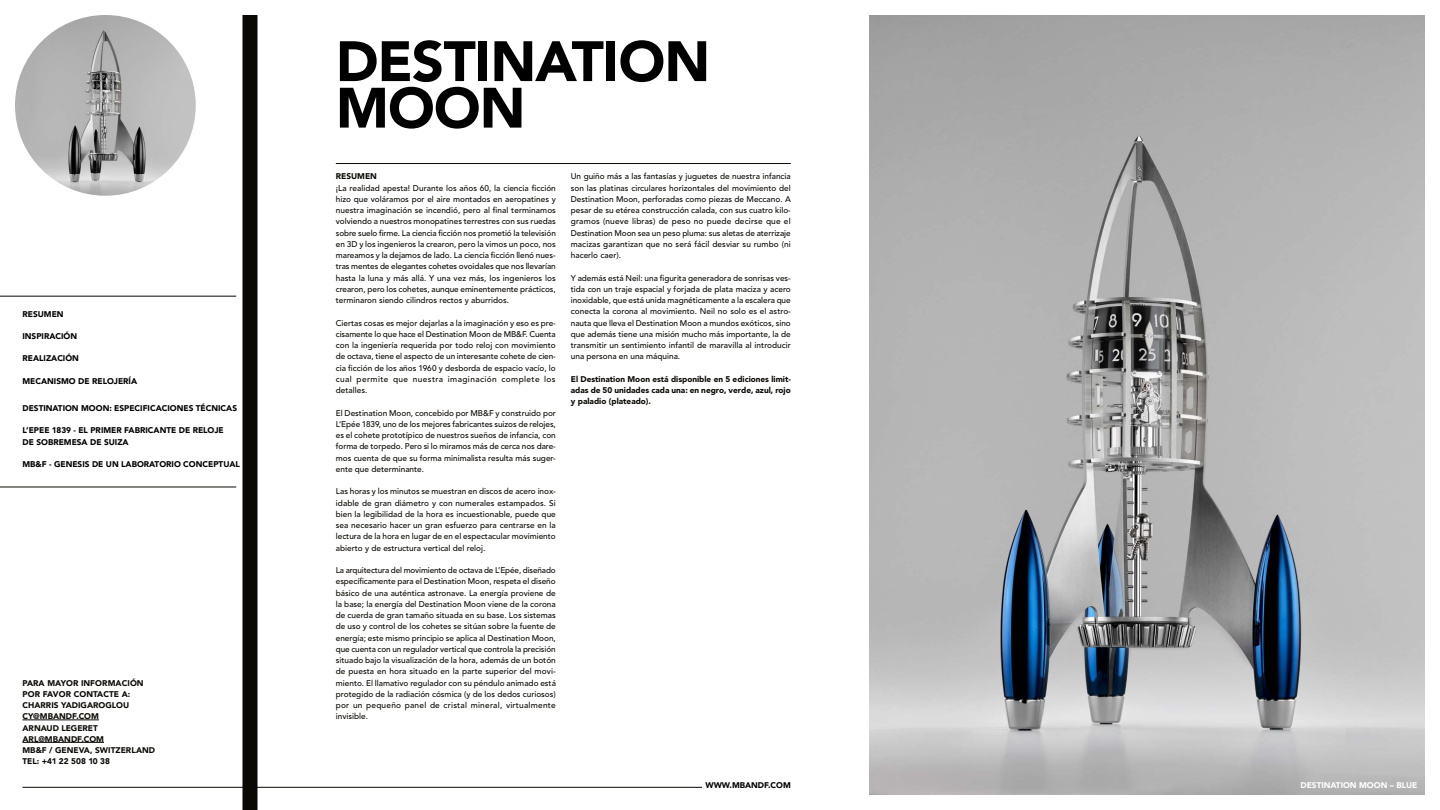
<style>
.page{position:relative;width:1440px;height:810px;background:#fff}
.page>*{position:absolute;margin:0;border:0;box-sizing:border-box;transform-origin:0 0}
.t1{font:900 56.25px/46.5px "Avenir";letter-spacing:-.015em;color:#000}
.t2{font:500 8.25px/11.2px "Avenir LT Std";color:#0b0904;text-align:justify}
.t3{font:900 8.25px/11.2px "Avenir LT Std";color:#000}
.t4{font:900 8.25px/11.2px "Avenir LT Std";color:#0b0904}
.t5{font:900 8.25px/11.2px "Avenir";color:#0b0904}
.t6{font:900 8.25px "Avenir";color:#fff}
.t7{font:900 8.25px "Avenir";color:#000}
</style>
<div class="page">
<hr style="left:22px;top:787px;width:680px;height:1px;background:#0b0904">
<hr style="left:336px;top:163px;width:455px;height:1px;background:#0b0904">
<img style="left:15px;top:15px;width:181px;height:181px;border-radius:90px">
<div style="left:242px;top:15px;width:15px;height:795px;background:#0b0904"></div>
<hr style="left:0;top:296px;width:236px;height:1px;background:#0b0904">
<hr style="left:0;top:487px;width:236px;height:1px;background:#0b0904">
<hr style="left:22px;top:720px;width:77px;height:1px;background:#0b0904">
<hr style="left:22px;top:742px;width:82px;height:1px;background:#0b0904">
<img style="left:869px;top:15px;width:556px;height:780px">
<p class="t3" style="left:22px;top:308px;width:43px">RESUMEN</p>
<p class="t3" style="left:22px;top:330px;width:56px">INSPIRACIÓN</p>
<p class="t3" style="left:22px;top:353px;width:58px">REALIZACIÓN</p>
<p class="t3" style="left:22px;top:375px;width:116px">MECANISMO DE RELOJERÍA</p>
<p class="t3" style="left:22px;top:402px;width:216px">DESTINATION MOON: ESPECIFICACIONES TÉCNICAS</p>
<p class="t3" style="left:22px;top:425px;width:203px">L’EPEE 1839 - EL PRIMER FABRICANTE DE RELOJE<br>DE SOBREMESA DE SUIZA</p>
<p class="t3" style="left:22px;top:459px;width:219px">MB&amp;F - GENESIS DE UN LABORATORIO CONCEPTUAL</p>
<p class="t4" style="left:22px;top:677px;width:123px">PARA MAYOR INFORMACIÓN<br>POR FAVOR CONTACTE A:</p>
<p class="t5" style="left:22px;top:699px;width:134px">CHARRIS YADIGAROGLOU<br>CY@MBANDF.COM<br>ARNAUD LEGERET<br>ARL@MBANDF.COM<br>MB&amp;F / GENEVA, SWITZERLAND<br>TEL: +41 22 508 10 38</p>
<h1 class="t1" style="left:336px;top:37px;width:376px">DESTINATION<br>MOON</h1>
<p class="t4" style="left:336px;top:171px;width:43px">RESUMEN</p>
<p class="t2" style="left:336px;top:182px;width:222px">¡La realidad apesta! Durante los años 60, la ciencia ficción hizo que voláramos por el aire montados en aeropatines y nuestra imaginación se incendió, pero al final terminamos volviendo a nuestros monopatines terrestres con sus ruedas sobre suelo firme. La ciencia ficción nos prometió la televisión en 3D y los ingenieros la crearon, pero la vimos un poco, nos mareamos y la dejamos de lado. La ciencia ficción llenó nues&shy;tras mentes de elegantes cohetes ovoidales que nos llevarían hasta la luna y más allá. Y una vez más, los ingenieros los crearon, pero los cohetes, aunque eminentemente prácticos, terminaron siendo cilindros rectos y aburridos.</p>
<p class="t2" style="left:336px;top:317px;width:222px">Ciertas cosas es mejor dejarlas a la imaginación y eso es pre&shy;cisamente lo que hace el Destination Moon de MB&amp;F. Cuenta con la ingeniería requerida por todo reloj con movimiento de octava, tiene el aspecto de un interesante cohete de cien&shy;cia ficción de los años 1960 y desborda de espacio vacío, lo cual permite que nuestra imaginación complete los detalles.</p>
<p class="t2" style="left:336px;top:407px;width:222px">El Destination Moon, concebido por MB&amp;F y construido por L’Epée 1839, uno de los mejores fabricantes suizos de relojes, es el cohete prototípico de nuestros sueños de infancia, con forma de torpedo. Pero si lo miramos más de cerca nos dare&shy;mos cuenta de que su forma minimalista resulta más suger&shy;ente que determinante.</p>
<p class="t2" style="left:336px;top:486px;width:222px">Las horas y los minutos se muestran en discos de acero inox&shy;idable de gran diámetro y con numerales estampados. Si bien la legibilidad de la hora es incuestionable, puede que sea necesario hacer un gran esfuerzo para centrarse en la lectura de la hora en lugar de en el espectacular movimiento abierto y de estructura vertical del reloj.</p>
<p class="t2" style="left:336px;top:565px;width:222px">La arquitectura del movimiento de octava de L’Epée, diseñado específicamente para el Destination Moon, respeta el diseño básico de una auténtica astronave. La energía proviene de la base; la energía del Destination Moon viene de la corona de cuerda de gran tamaño situada en su base. Los sistemas de uso y control de los cohetes se sitúan sobre la fuente de energía; este mismo principio se aplica al Destination Moon, que cuenta con un regulador vertical que controla la precisión situado bajo la visualización de la hora, además de un botón de puesta en hora situado en la parte superior del movi&shy;miento. El llamativo regulador con su péndulo animado está protegido de la radiación cósmica (y de los dedos curiosos) por un pequeño panel de cristal mineral, virtualmente invisible.</p>
<p class="t2" style="left:571px;top:171px;width:222px">Un guiño más a las fantasías y juguetes de nuestra infancia son las platinas circulares horizontales del movimiento del Destination Moon, perforadas como piezas de Meccano. A pesar de su etérea construcción calada, con sus cuatro kilo&shy;gramos (nueve libras) de peso no puede decirse que el Destination Moon sea un peso pluma: sus aletas de aterrizaje macizas garantizan que no será fácil desviar su rumbo (ni hacerlo caer).</p>
<p class="t2" style="left:571px;top:272px;width:222px">Y además está Neil: una figurita generadora de sonrisas ves&shy;tida con un traje espacial y forjada de plata maciza y acero inoxidable, que está unida magnéticamente a la escalera que conecta la corona al movimiento. Neil no solo es el astro&shy;nauta que lleva el Destination Moon a mundos exóticos, sino que además tiene una misión mucho más importante, la de transmitir un sentimiento infantil de maravilla al introducir una persona en una máquina.</p>
<p class="t4" style="left:571px;top:373px;width:222px;text-align:justify">El Destination Moon está disponible en 5 ediciones limit&shy;adas de 50 unidades cada una: en negro, verde, azul, rojo y paladio (plateado).</p>
<p class="t7" style="left:705px;top:778px;width:87px">WWW.MBANDF.COM</p>
<p class="t6" style="left:1301px;top:778px;width:118px">DESTINATION MOON – BLUE</p>
</div>
